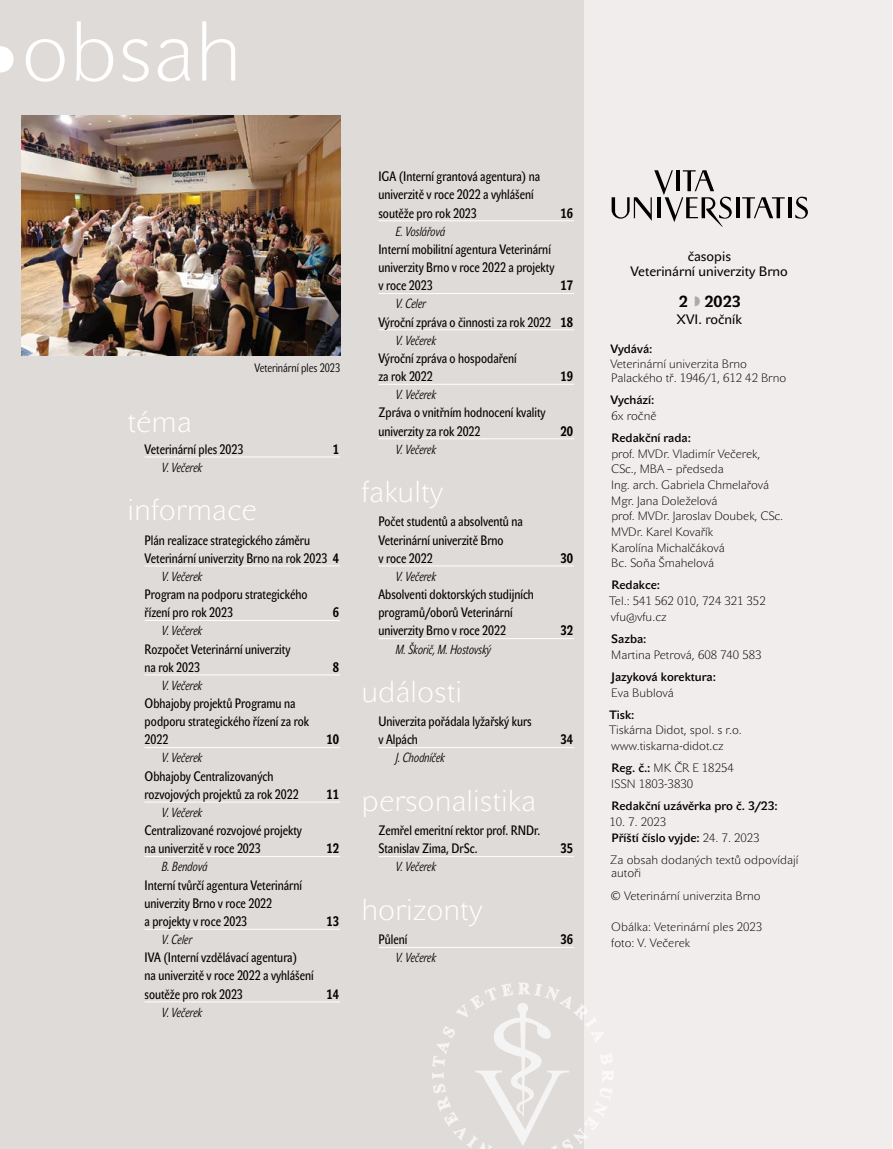
<style>
.page{position:relative;width:893px;height:1149px;background:#fff}
.page>*{position:absolute;margin:0;border:0;box-sizing:border-box;transform-origin:0 0}
.hore{font:84px "John Sans White Pro";color:#fff}
.obsah_rub{font:30px "John Sans White Pro";color:#fff}
.t1{font:700 15.75px "John Sans Text Pro";color:#000}
.obsah_text{font:13.5px/18.1px "John Sans Cond Text Pro";color:#000}
.t2{font:13.5px/15px "John Sans Text Pro";color:#000;text-align:center}
.obsah_text-2{font:700 13.5px "John Sans Cond Text Pro";color:#000}
.obsah_autor{font:italic 13.05px "John Sans Cond Lite Pro";color:#000;scale:.9 1}
.t3{font:12px/13.5px "John Sans White Pro";color:#000}
.t4{font:12px "John Sans Medium Pro";color:#000}
.popisek{font:12px "John Sans Cond Lite Pro";color:#000}
.s1{font-weight:700}
.s2{font-family:"John Sans Medium Pro"}
.s3{font-family:"John Sans White Pro"}
</style>
<div class="page">
<div style="left:0;top:0;width:585px;height:1148px;background:#dfdbd9"></div>
<svg style="left:0;top:46px;width:14px;height:26px"></svg>
<div style="left:585px;top:0;width:307px;height:1148px;background:#f0edec"></div>
<svg style="left:795px;top:196px;width:13px;height:23px"></svg>
<hr style="left:736px;top:197px;width:4px;height:21px;background:#000">
<hr style="left:788px;top:197px;width:3px;height:21px;background:#000">
<svg style="left:612px;top:170px;width:120px;height:57px"></svg>
<svg style="left:742px;top:197px;width:43px;height:21px"></svg>
<svg style="left:432px;top:982px;width:182px;height:166px"></svg>
<hr style="left:145px;top:456px;width:195px;height:1px;background:#fff">
<hr style="left:145px;top:565px;width:195px;height:1px;background:#fff">
<hr style="left:145px;top:620px;width:195px;height:1px;background:#fff">
<hr style="left:145px;top:674px;width:195px;height:1px;background:#fff">
<hr style="left:145px;top:747px;width:195px;height:1px;background:#fff">
<hr style="left:145px;top:801px;width:195px;height:1px;background:#fff">
<hr style="left:145px;top:856px;width:195px;height:1px;background:#fff">
<hr style="left:145px;top:928px;width:195px;height:1px;background:#fff">
<hr style="left:145px;top:1001px;width:195px;height:1px;background:#fff">
<hr style="left:378px;top:220px;width:196px;height:1px;background:#fff">
<hr style="left:378px;top:293px;width:196px;height:1px;background:#fff">
<hr style="left:378px;top:329px;width:196px;height:1px;background:#fff">
<hr style="left:378px;top:384px;width:196px;height:1px;background:#fff">
<hr style="left:378px;top:438px;width:196px;height:1px;background:#fff">
<hr style="left:378px;top:565px;width:196px;height:1px;background:#fff">
<hr style="left:378px;top:638px;width:196px;height:1px;background:#fff">
<hr style="left:378px;top:747px;width:196px;height:1px;background:#fff">
<hr style="left:378px;top:856px;width:196px;height:1px;background:#fff">
<hr style="left:378px;top:946px;width:196px;height:1px;background:#fff">
<img style="left:21px;top:116px;width:319px;height:239px">
<p class="hore" style="left:21px;top:3px;width:222px">obsah</p>
<p class="popisek" style="left:254px;top:361px;width:87px">Veterinární ples 2023</p>
<p class="obsah_rub" style="left:128px;top:404px;width:66px">téma</p>
<p class="obsah_text" style="left:145px;top:440px;width:100px">Veterinární ples 2023</p>
<p class="obsah_text-2" style="left:333px;top:441px;width:8px">1</p>
<p class="obsah_autor" style="left:162px;top:459px;width:46px">V. Večerek</p>
<p class="obsah_rub" style="left:128px;top:492px;width:131px">informace</p>
<p class="obsah_text" style="left:145px;top:530px;width:196px">Plán realizace strategického záměru<br>Veterinární univerzity Brno na rok 2023 <span class="s1">4</span></p>
<p class="obsah_autor" style="left:162px;top:568px;width:46px">V. Večerek</p>
<p class="obsah_text" style="left:145px;top:585px;width:164px">Program na podporu strategického řízení pro rok 2023</p>
<p class="obsah_text-2" style="left:333px;top:604px;width:8px">6</p>
<p class="obsah_autor" style="left:162px;top:623px;width:46px">V. Večerek</p>
<p class="obsah_text" style="left:145px;top:639px;width:147px">Rozpočet Veterinární univerzity na rok 2023</p>
<p class="obsah_autor" style="left:162px;top:677px;width:46px">V. Večerek</p>
<p class="obsah_text" style="left:145px;top:694px;width:166px">Obhajoby projektů Programu na podporu strategického řízení za rok<br>2022</p>
<p class="obsah_autor" style="left:162px;top:750px;width:46px">V. Večerek</p>
<p class="obsah_text" style="left:145px;top:766px;width:156px">Obhajoby Centralizovaných rozvojových projektů za rok 2022</p>
<p class="obsah_autor" style="left:162px;top:804px;width:46px">V. Večerek</p>
<p class="obsah_text" style="left:145px;top:821px;width:159px">Centralizované rozvojové projekty na univerzitě v roce 2023</p>
<p class="obsah_autor" style="left:162px;top:859px;width:52px">B. Bendová</p>
<p class="obsah_text" style="left:145px;top:875px;width:159px">Interní tvůrčí agentura Veterinární univerzity Brno v roce 2022<br>a projekty v roce 2023</p>
<p class="obsah_autor" style="left:162px;top:931px;width:35px">V. Celer</p>
<p class="obsah_text" style="left:145px;top:948px;width:171px">IVA (Interní vzdělávací agentura)<br>na univerzitě v roce 2022 a vyhlášení soutěže pro rok 2023</p>
<p class="obsah_autor" style="left:162px;top:1004px;width:46px">V. Večerek</p>
<p class="obsah_text-2" style="left:333px;top:659px;width:8px">8</p>
<p class="obsah_text-2" style="left:327px;top:731px;width:14px">10</p>
<p class="obsah_text-2" style="left:327px;top:786px;width:14px">11</p>
<p class="obsah_text-2" style="left:327px;top:840px;width:14px">12</p>
<p class="obsah_text-2" style="left:327px;top:913px;width:14px">13</p>
<p class="obsah_text-2" style="left:327px;top:985px;width:14px">14</p>
<p class="obsah_text" style="left:378px;top:167px;width:163px">IGA (Interní grantová agentura) na univerzitě v roce 2022 a vyhlášení soutěže pro rok 2023</p>
<p class="obsah_text-2" style="left:560px;top:205px;width:14px">16</p>
<p class="obsah_autor" style="left:395px;top:223px;width:56px">E. Voslářová</p>
<p class="obsah_text" style="left:378px;top:240px;width:177px">Interní mobilitní agentura Veterinární univerzity Brno v roce 2022 a projekty v roce 2023</p>
<p class="obsah_text-2" style="left:560px;top:278px;width:14px">17</p>
<p class="obsah_autor" style="left:395px;top:296px;width:35px">V. Celer</p>
<p class="obsah_text" style="left:378px;top:313px;width:196px">Výroční zpráva o činnosti za rok 2022 <span class="s1">18</span></p>
<p class="obsah_autor" style="left:395px;top:332px;width:46px">V. Večerek</p>
<p class="obsah_text" style="left:378px;top:349px;width:140px">Výroční zpráva o hospodaření za rok 2022</p>
<p class="obsah_text-2" style="left:560px;top:368px;width:14px">19</p>
<p class="obsah_autor" style="left:395px;top:387px;width:46px">V. Večerek</p>
<p class="obsah_text" style="left:378px;top:403px;width:169px">Zpráva o vnitřním hodnocení kvality univerzity za rok 2022</p>
<p class="obsah_autor" style="left:395px;top:441px;width:46px">V. Večerek</p>
<p class="obsah_rub" style="left:361px;top:474px;width:83px">fakulty</p>
<p class="obsah_text" style="left:378px;top:512px;width:146px">Počet studentů a absolventů na<br>Veterinární univerzitě Brno<br>v roce 2022</p>
<p class="obsah_autor" style="left:395px;top:568px;width:46px">V. Večerek</p>
<p class="obsah_text" style="left:378px;top:585px;width:157px">Absolventi doktorských studijních programů/oborů Veterinární univerzity Brno v roce 2022</p>
<p class="obsah_autor" style="left:395px;top:641px;width:108px">M. Škorič, M. Hostovský</p>
<p class="obsah_rub" style="left:361px;top:674px;width:102px">události</p>
<p class="obsah_text" style="left:378px;top:712px;width:155px">Univerzita pořádala lyžařský kurs v Alpách</p>
<p class="obsah_autor" style="left:395px;top:750px;width:56px">J. Chodníček</p>
<p class="obsah_rub" style="left:361px;top:783px;width:176px">personalistika</p>
<p class="obsah_text" style="left:378px;top:821px;width:163px">Zemřel emeritní rektor prof. RNDr.<br>Stanislav Zima, DrSc.</p>
<p class="obsah_text-2" style="left:560px;top:423px;width:14px">20</p>
<p class="obsah_text-2" style="left:560px;top:550px;width:14px">30</p>
<p class="obsah_text-2" style="left:560px;top:622px;width:14px">32</p>
<p class="obsah_text-2" style="left:560px;top:731px;width:14px">34</p>
<p class="obsah_text-2" style="left:560px;top:840px;width:14px">35</p>
<p class="obsah_autor" style="left:395px;top:859px;width:46px">V. Večerek</p>
<p class="obsah_rub" style="left:361px;top:892px;width:123px">horizonty</p>
<p class="obsah_text" style="left:378px;top:930px;width:30px">Půlení</p>
<p class="obsah_text-2" style="left:560px;top:931px;width:14px">36</p>
<p class="obsah_autor" style="left:395px;top:949px;width:46px">V. Večerek</p>
<p class="t2" style="left:630px;top:248px;width:159px">časopis<br>Veterinární univerzity Brno</p>
<p class="t1" style="left:679px;top:292px;width:11px">2</p>
<p class="t1" style="left:705px;top:292px;width:38px">2023</p>
<p class="t4" style="left:610px;top:341px;width:43px">Vydává:</p>
<p class="t3" style="left:610px;top:357px;width:138px">Veterinární univerzita Brno</p>
<p class="t3" style="left:611px;top:371px;width:176px">Palackého tř. 1946/1, 612 42 Brno</p>
<p class="t4" style="left:610px;top:393px;width:45px">Vychází:</p>
<p class="t3" style="left:612px;top:409px;width:46px">6x ročně</p>
<p class="t4" style="left:611px;top:431px;width:81px">Redakční rada:</p>
<p class="t3" style="left:611px;top:446px;width:151px">prof. MVDr. Vladimír Večerek,</p>
<p class="t3" style="left:611px;top:462px;width:114px">CSc., MBA – předseda</p>
<p class="t3" style="left:611px;top:478px;width:159px">Ing. arch. Gabriela Chmelařová</p>
<p class="t3" style="left:611px;top:493px;width:108px">Mgr. Jana Doleželová</p>
<p class="t3" style="left:611px;top:509px;width:173px">prof. MVDr. Jaroslav Doubek, CSc.</p>
<p class="t3" style="left:611px;top:525px;width:103px">MVDr. Karel Kovařík</p>
<p class="t3" style="left:611px;top:540px;width:115px">Karolína Michalčáková</p>
<p class="t3" style="left:611px;top:556px;width:105px">Bc. Soňa Šmahelová</p>
<p class="t4" style="left:611px;top:578px;width:50px">Redakce:</p>
<p class="t3" style="left:609px;top:594px;width:158px">Tel.: 541 562 010, 724 321 352</p>
<p class="t3" style="left:611px;top:609px;width:57px">vfu@vfu.cz</p>
<p class="t4" style="left:611px;top:631px;width:37px">Sazba:</p>
<p class="t3" style="left:611px;top:647px;width:152px">Martina Petrová, 608 740 583</p>
<p class="t4" style="left:611px;top:669px;width:106px">Jazyková korektura:</p>
<p class="t3" style="left:611px;top:685px;width:64px">Eva Bublová</p>
<p class="t4" style="left:610px;top:707px;width:26px">Tisk:</p>
<p class="t3" style="left:609px;top:723px;width:134px">Tiskárna Didot, spol. s r.o.</p>
<p class="t3" style="left:611px;top:739px;width:114px">www.tiskarna-didot.cz</p>
<p class="t3" style="left:611px;top:761px;width:124px"><span class="s2">Reg. č.:</span> MK ČR E 18254</p>
<p class="t3" style="left:611px;top:776px;width:83px">ISSN 1803-3830</p>
<p class="t4" style="left:611px;top:798px;width:168px">Redakční uzávěrka pro č. 3/23:</p>
<p class="t3" style="left:609px;top:814px;width:58px">10. 7. 2023</p>
<p class="t4" style="left:611px;top:830px;width:150px">Příští číslo vyjde: <span class="s3">24. 7. 2023</span></p>
<p class="t3" style="left:610px;top:852px;width:190px">Za obsah dodaných textů odpovídají autoři</p>
<p class="t3" style="left:610px;top:888px;width:152px">© Veterinární univerzita Brno</p>
<p class="t3" style="left:611px;top:919px;width:153px">Obálka: Veterinární ples 2023</p>
<p class="t3" style="left:611px;top:935px;width:80px">foto: V. Večerek</p>
<p class="t2" style="left:677px;top:311px;width:67px">XVI. ročník</p>
</div>
